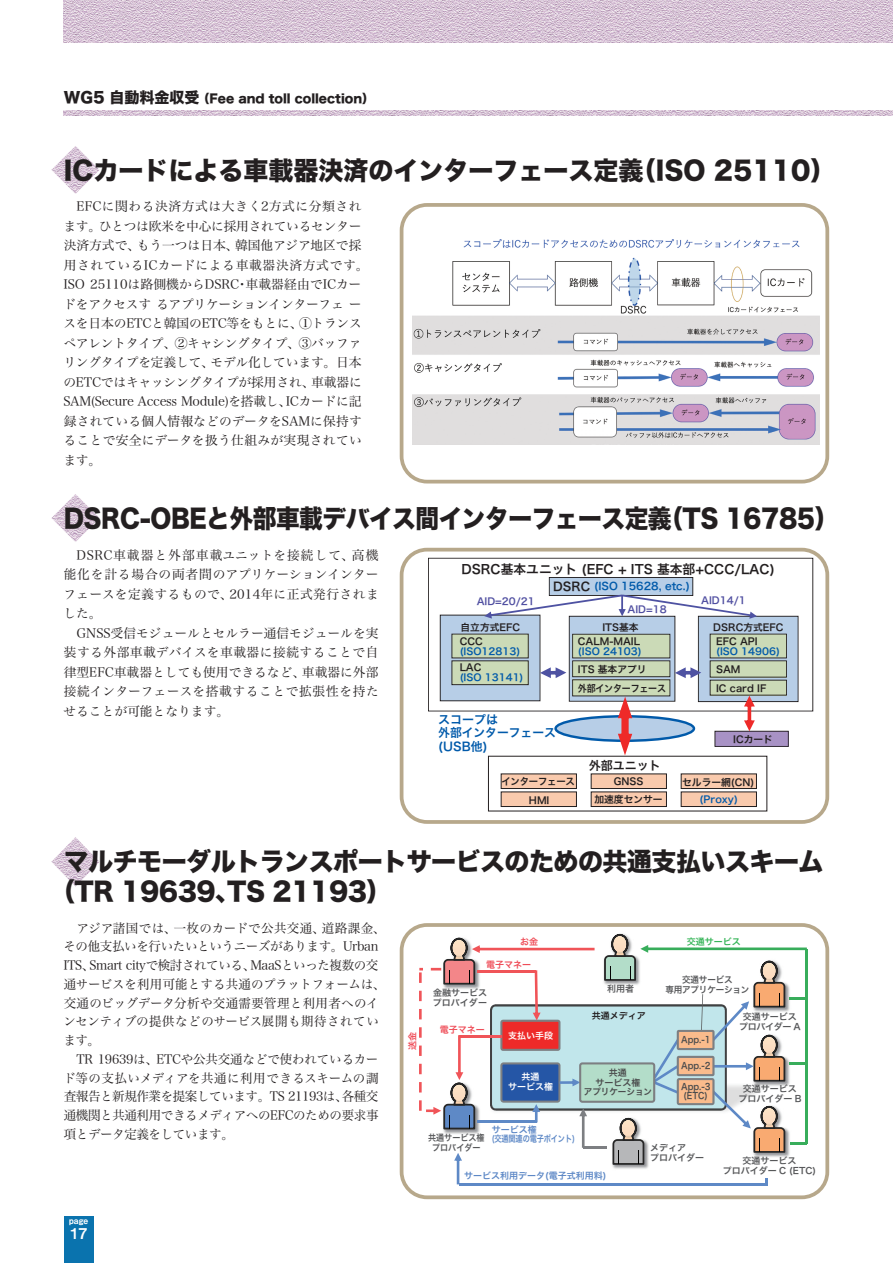
<style>
.page{position:relative;width:893px;height:1263px;background:#fff}
.page>*{position:absolute;margin:0;border:0;box-sizing:border-box;transform-origin:0 0}
._02_Title-2{font:25.5px/30px "Hira Kaku Std W8";letter-spacing:-.02em;color:#231f20}
._02_Title-2-2{font:25.5px "Hira Kaku Std W8";letter-spacing:-.02em;color:#231f20;scale:.93 1}
._02_Title-2-3{font:25.5px "Hira Kaku Std W8";color:#231f20}
.t1{font:14.85px "Midashi Go Pro MB31";color:#fff}
._04_Body{font:12.75px/19.5px "Hira Min Pro W3";letter-spacing:-.015em;color:#231f20;text-align:justify}
.fig_W6{font:12.75px "Hira Kaku Pro W6";color:#231f20}
._01_Title-1__つづき{font:12px "Hira Kaku Std W8";color:#231f20}
.fig_W6-2{font:12px "Hira Kaku Pro W6";color:#015aaa}
.fig_W6-3{font:12px "Hira Kaku Pro W6";color:#231f20}
.fig_W6-4{font:10.5px "Hira Kaku Pro W6";color:#015aaa}
.fig_W6-5{font:9.75px "Hira Kaku Pro W6";color:#231f20}
.fig_W6-6{font:9.75px "Hira Kaku Pro W6";color:#015aaa}
.fig_W6-7{font:9.75px "Hira Kaku Pro W6";color:#504fa1}
.fig_W6-8{font:9.75px "Hira Kaku Pro W6";letter-spacing:-.02em;color:#231f20;scale:.92 1}
.fig_W6-9{font:9.75px "Hira Kaku Pro W6";letter-spacing:-.02em;color:#231f20;scale:.96 1}
.fig_W6-10{font:9px "Hira Kaku Pro W6";color:#57585a}
.fig_W6-11{font:9px "Hira Kaku Pro W6";color:#4b4c4d;scale:.9 1}
.fig_W6-12{font:9px "Hira Kaku Pro W6";color:#5d88c6}
.fig_W6-13{font:9px "Hira Kaku Pro W6";color:#ef4d58}
.fig_W6-14{font:9px "Hira Kaku Pro W6";letter-spacing:-.02em;color:#5d88c6;scale:.8 1}
.fig_W6-15{font:9px "Hira Kaku Pro W6";color:#57585a;scale:.9 1}
.fig_W6-16{font:9px "Hira Kaku Pro W6";color:#fff}
.fig_W6-17{font:9px "Hira Kaku Pro W6";letter-spacing:-.02em;color:#57585a;scale:.95 1}
.fig_W6-18{font:9px "Hira Kaku Pro W6";color:#4b4c4d;scale:.95 1}
.fig_W6-19{font:9px "Hira Kaku Pro W6";color:#4b4c4d}
.fig_W6-20{font:9px "Hira Kaku Pro W6";color:#36b558}
.fig_W6-21{font:9px "Hira Kaku Pro W6";color:#231f20}
.fig_W6-22{font:9px "Hira Kaku Pro W6";color:#57585a;scale:.95 1}
.t2{font:8.55px "Midashi Go Pro MB31";color:#fff}
.s1{font-size:15px}
.s2{font-size:12px;color:#231f20}
</style>
<div class="page">
<img style="left:64px;top:111px;width:829px;height:5px">
<img style="left:64px;top:0;width:829px;height:43px">
<img style="left:51px;top:146px;width:48px;height:48px">
<img style="left:51px;top:494px;width:49px;height:48px">
<img style="left:51px;top:837px;width:49px;height:49px">
<div style="left:400px;top:203px;width:429px;height:280px;border:4px solid #b7a88b;border-radius:26px"></div>
<div style="left:400px;top:548px;width:429px;height:276px;border:4px solid #b7a88b;border-radius:26px"></div>
<div style="left:400px;top:923px;width:429px;height:276px;border:4px solid #b7a88b;border-radius:26px"></div>
<img style="left:412px;top:240px;width:407px;height:204px">
<svg style="left:428px;top:558px;width:385px;height:153px"></svg>
<svg style="left:440px;top:577px;width:358px;height:234px"></svg>
<hr style="left:805px;top:949px;width:3px;height:194px;background:#38ad5b">
<hr style="left:459px;top:1183px;width:309px;height:3px;background:#5e89c6">
<svg style="left:419px;top:934px;width:388px;height:250px"></svg>
<div style="left:64px;top:1216px;width:30px;height:47px;background:#0a73ae"></div>
<p class="_01_Title-1__つづき" style="left:64px;top:92px;width:312px"><span class="s1">WG5 自動料金収受</span> （Fee and toll collection）</p>
<p class="_02_Title-2-3" style="left:64px;top:156px;width:773px">ICカードによる車載器決済のインターフェース定義（ISO 25110）</p>
<p class="_04_Body" style="left:63px;top:196px;width:307px;text-align:left;text-indent:13px">EFCに関わる決済方式は大きく2方式に分類されます。ひとつは欧米を中心に採用されているセンター決済方式で、もう一つは日本、韓国他アジア地区で採用されているICカードによる車載器決済方式です。<br>ISO 25110は路側機からDSRC・車載器経由でICカードをアクセスするアプリケーションインターフェースを日本のETCと韓国のETC等をもとに、①トランスペアレントタイプ、②キャシングタイプ、③バッファリングタイプを定義して、モデル化しています。日本のETCではキャッシングタイプが採用され、車載器に<br>SAM(Secure Access Module)を搭載し、ICカードに記録されている個人情報などのデータをSAMに保持することで安全にデータを扱う仕組みが実現されています。</p>
<p class="_02_Title-2-2" style="left:64px;top:505px;width:834px">DSRC-OBEと外部車載デバイス間インターフェース定義（TS 16785）</p>
<p class="_04_Body" style="left:63px;top:545px;width:317px;text-indent:13px">DSRC車載器と外部車載ユニットを接続して、高機能化を計る場合の両者間のアプリケーションインターフェースを定義するもので、2014年に正式発行されました。</p>
<p class="_04_Body" style="left:63px;top:623px;width:317px;text-indent:13px">GNSS受信モジュールとセルラー通信モジュールを実装する外部車載デバイスを車載器に接続することで自律型EFC車載器としても使用できるなど、車載器に外部接続インターフェースを搭載することで拡張性を持たせることが可能となります。</p>
<p class="fig_W6" style="left:461px;top:558px;width:315px">DSRC基本ユニット (EFC + ITS 基本部+CCC/LAC)</p>
<p class="fig_W6-4" style="left:553px;top:578px;width:138px"><span class="s2">DSRC</span> (ISO 15628, etc.)</p>
<p class="fig_W6-7" style="left:477px;top:593px;width:60px">AID=20/21</p>
<p class="fig_W6-7" style="left:701px;top:592px;width:46px">AID14/1</p>
<p class="fig_W6-7" style="left:627px;top:601px;width:41px">AID=18</p>
<p class="fig_W6-5" style="left:460px;top:619px;width:61px">自立方式EFC</p>
<p class="fig_W6-5" style="left:602px;top:619px;width:38px">ITS基本</p>
<p class="fig_W6-5" style="left:713px;top:619px;width:72px">DSRC方式EFC</p>
<p class="fig_W6-5" style="left:460px;top:633px;width:25px">CCC</p>
<p class="fig_W6-6" style="left:460px;top:643px;width:62px">(ISO12813)</p>
<p class="fig_W6-5" style="left:578px;top:633px;width:64px">CALM-MAIL</p>
<p class="fig_W6-6" style="left:578px;top:643px;width:65px">(ISO 24103)</p>
<p class="fig_W6-5" style="left:578px;top:661px;width:70px">ITS 基本アプリ</p>
<p class="fig_W6-8" style="left:578px;top:680px;width:97px">外部インターフェース</p>
<p class="fig_W6-5" style="left:716px;top:633px;width:43px">EFC API</p>
<p class="fig_W6-6" style="left:716px;top:643px;width:65px">(ISO 14906)</p>
<p class="fig_W6-5" style="left:716px;top:661px;width:26px">SAM</p>
<p class="fig_W6-5" style="left:716px;top:680px;width:52px">IC card IF</p>
<p class="fig_W6-5" style="left:460px;top:659px;width:23px">LAC</p>
<p class="fig_W6-6" style="left:460px;top:669px;width:65px">(ISO 13141)</p>
<p class="fig_W6-2" style="left:438px;top:709px;width:61px">スコープは</p>
<p class="fig_W6-2" style="left:438px;top:723px;width:119px">外部インターフェース</p>
<p class="fig_W6-2" style="left:438px;top:736px;width:51px">(USB他)</p>
<p class="fig_W6-5" style="left:733px;top:731px;width:41px">ICカード</p>
<p class="fig_W6-3" style="left:589px;top:755px;width:73px">外部ユニット</p>
<p class="fig_W6-9" style="left:501px;top:773px;width:78px">インターフェース</p>
<p class="fig_W6-5" style="left:614px;top:773px;width:31px">GNSS</p>
<p class="fig_W6-5" style="left:682px;top:774px;width:74px">セルラー網(CN)</p>
<p class="fig_W6-5" style="left:529px;top:792px;width:22px">HMI</p>
<p class="fig_W6-5" style="left:594px;top:791px;width:70px">加速度センサー</p>
<p class="fig_W6-6" style="left:700px;top:791px;width:40px">(Proxy)</p>
<p class="_02_Title-2" style="left:50px;top:847px;width:775px;text-indent:14px">マルチモーダルトランスポートサービスのための共通支払いスキーム（TR 19639、TS 21193）</p>
<p class="_04_Body" style="left:63px;top:918px;width:323px;line-height:18.8px;text-align:left;text-indent:13px">アジア諸国では、一枚のカードで公共交通、道路課金、その他支払いを行いたいというニーズがあります。Urban<br>ITS、Smart cityで検討されている、MaaSといった複数の交通サービスを利用可能とする共通のプラットフォームは、交通のビッグデータ分析や交通需要管理と利用者へのインセンティブの提供などのサービス展開も期待されています。</p>
<p class="_04_Body" style="left:63px;top:1049px;width:317px;line-height:18.8px;text-indent:13px">TR 19639は、ETCや公共交通などで使われているカード等の支払いメディアを共通に利用できるスキームの調査報告と新規作業を提案しています。TS 21193は、各種交通機関と共通利用できるメディアへのEFCのための要求事項とデータ定義をしています。</p>
<p class="fig_W6-13" style="left:520px;top:933px;width:19px">お金</p>
<p class="fig_W6-20" style="left:687px;top:933px;width:55px">交通サービス</p>
<p class="fig_W6-10" style="left:607px;top:981px;width:28px">利用者</p>
<p class="fig_W6-21" style="left:592px;top:1008px;width:55px">共通メディア</p>
<p class="fig_W6-16" style="left:508px;top:1028px;width:46px">支払い手段</p>
<p class="fig_W6-11" style="left:681px;top:1032px;width:34px">App.-1</p>
<p class="fig_W6-11" style="left:681px;top:1058px;width:34px">App.-2</p>
<p class="fig_W6-11" style="left:681px;top:1078px;width:34px">App.-3</p>
<p class="fig_W6-11" style="left:684px;top:1088px;width:28px">(ETC)</p>
<p class="fig_W6-13" style="left:486px;top:957px;width:46px">電子マネー</p>
<p class="fig_W6-22" style="left:682px;top:972px;width:55px">交通サービス</p>
<p class="fig_W6-17" style="left:665px;top:982px;width:90px">専用アプリケーション</p>
<p class="fig_W6-10" style="left:433px;top:985px;width:55px">金融サービス</p>
<p class="fig_W6-10" style="left:433px;top:995px;width:55px">プロバイダー</p>
<p class="fig_W6-10" style="left:743px;top:1009px;width:56px">交通サービス</p>
<p class="fig_W6-10" style="left:739px;top:1019px;width:63px">プロバイダー A</p>
<p class="fig_W6-13" style="left:440px;top:1022px;width:46px">電子マネー</p>
<p class="fig_W6-13" style="left:405px;top:1050px;width:19px;rotate:-90deg">送金</p>
<p class="fig_W6-19" style="left:609px;top:1065px;width:19px">共通</p>
<p class="fig_W6-19" style="left:595px;top:1074px;width:46px">サービス権</p>
<p class="fig_W6-18" style="left:584px;top:1084px;width:74px">アプリケーション</p>
<p class="fig_W6-16" style="left:522px;top:1069px;width:19px">共通</p>
<p class="fig_W6-16" style="left:508px;top:1079px;width:46px">サービス権</p>
<p class="fig_W6-10" style="left:743px;top:1081px;width:56px">交通サービス</p>
<p class="fig_W6-10" style="left:738px;top:1091px;width:65px">プロバイダー B</p>
<p class="fig_W6-12" style="left:492px;top:1122px;width:46px">サービス権</p>
<p class="fig_W6-14" style="left:492px;top:1131px;width:106px">(交通関連の電子ポイント)</p>
<p class="fig_W6-15" style="left:428px;top:1130px;width:64px">共通サービス権</p>
<p class="fig_W6-15" style="left:432px;top:1140px;width:55px">プロバイダー</p>
<p class="fig_W6-12" style="left:464px;top:1168px;width:144px">サービス利用データ(電子式利用料)</p>
<p class="fig_W6-10" style="left:650px;top:1140px;width:37px">メディア</p>
<p class="fig_W6-10" style="left:650px;top:1149px;width:55px">プロバイダー</p>
<p class="fig_W6-10" style="left:742px;top:1153px;width:55px">交通サービス</p>
<p class="fig_W6-10" style="left:723px;top:1163px;width:95px">プロバイダー C (ETC)</p>
<p class="t2" style="left:69px;top:1214px;width:20px">page</p>
<p class="t1" style="left:70px;top:1222px;width:18px">17</p>
</div>
